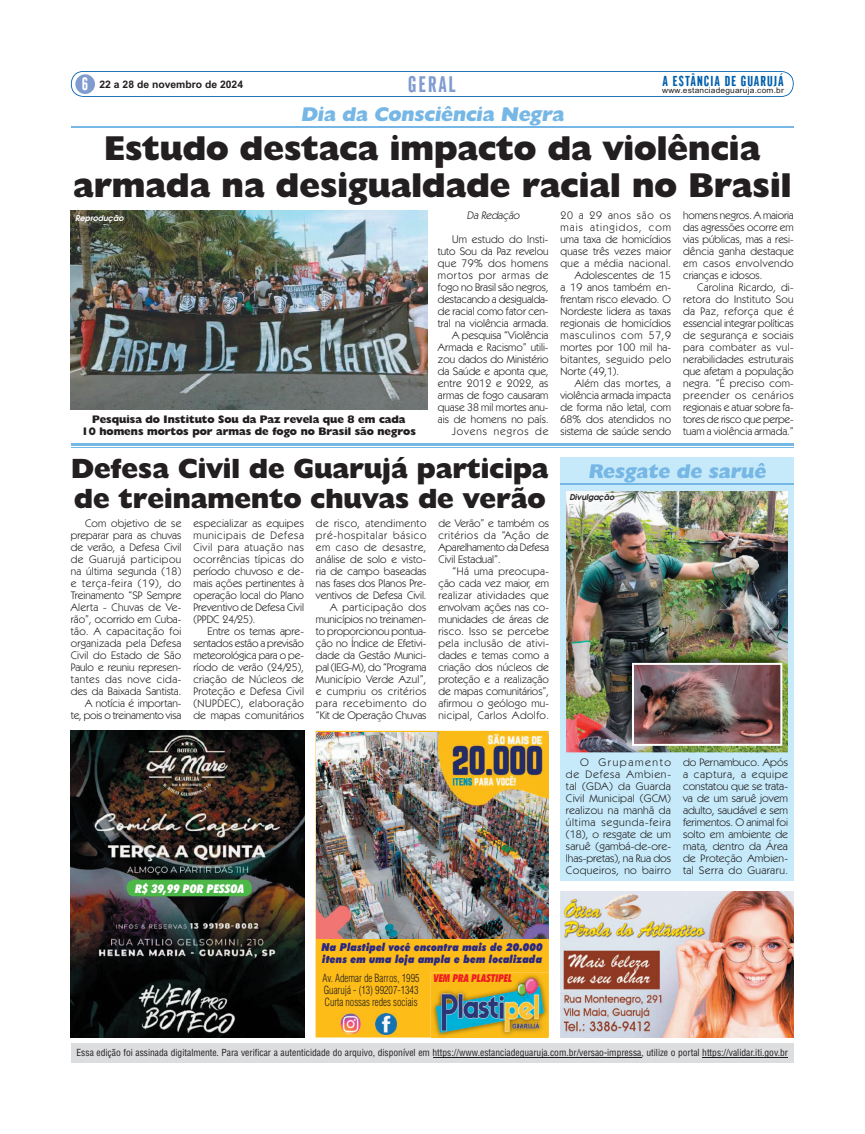
<style>
.page{position:relative;width:865px;height:1134px;background:#fff}
.page>*{position:absolute;margin:0;border:0;box-sizing:border-box;transform-origin:0 0}
.t1{font:800 34.7px/37px "Humanist 521 BT";color:#231f20;text-align:center}
.t2{font:800 28px "Humanist 521 BT";color:#231f20}
.t3{font:21.9px "Gothic CG No 1";letter-spacing:.09em;color:#809bcf}
.t4{font:800 20px "Humanist 521 BT";color:#76b7e5}
.t5{font:17.3px "Gothic CG No 1";color:#fff}
.t6{font:14px "Gothic CG No 1";letter-spacing:.075em;color:#0160ae}
.t7{font:italic 900 condensed 12px "Futura BT";letter-spacing:.01em;color:#fff;scale:1.04 1}
.t8{font:11px/12px "Kabel IT Cby BT";letter-spacing:.005em;color:#231f20;text-align:justify}
.t9{font:800 11px/12px "Humanist 521 BT";color:#231f20;text-align:center}
.t10{font:italic 900 11px/12.1px "Futura BT";color:#2a2883;scale:.89 1}
.t11{font:11px/12.1px "Switzerland Cond Light";color:#231f20;text-align:justify;scale:.91 1}
.t12{font:11px "Kabel IT Cby BT";letter-spacing:.065em;color:#231f20}
.t13{font:11px "Kabel IT Cby BT";letter-spacing:.035em;color:#231f20}
.t14{font:11px "Kabel IT Cby BT";letter-spacing:.04em;color:#231f20}
.t15{font:11px "Kabel IT Cby BT";letter-spacing:.095em;color:#231f20}
.t16{font:11px "Kabel IT Cby BT";letter-spacing:.03em;color:#231f20}
.t17{font:italic 11px "Kabel IT Cby BT";color:#231f20}
.t18{font:italic 900 condensed 10.9px "Futura BT";color:#ee1d23;scale:.92 1}
.t19{font:700 10.4px "Arial";color:#231f20}
.t20{font:9.5px "Switzerland Condensed";color:#231f20}
.t21{font:italic 700 8px "Avalon";color:#231f20}
.t22{font:italic 700 8px "Avalon";color:#fff}
.t23{font:7.9px "Arial";letter-spacing:.025em;color:#231f20;scale:1.06 1}
</style>
<div class="page">
<div style="left:560px;top:457px;width:234px;height:424px;background:#c6eafa"></div>
<div style="left:316px;top:731px;width:233px;height:307px;background:#fdbc17"></div>
<img style="left:431px;top:973px;width:118px;height:65px">
<img style="left:432px;top:977px;width:115px;height:60px">
<img style="left:340px;top:1013px;width:21px;height:21px">
<img style="left:376px;top:1013px;width:20px;height:21px">
<img style="left:317px;top:732px;width:232px;height:207px">
<img style="left:71px;top:731px;width:233px;height:307px">
<div style="left:127px;top:880px;width:125px;height:16px;background:#4cb848;border-radius:8px"></div>
<svg style="left:71px;top:71px;width:723px;height:26px"></svg>
<div style="left:75px;top:74px;width:20px;height:20px;background:#809bcf;border-radius:50%"></div>
<div style="left:71px;top:1043px;width:723px;height:20px;background:#dcdddf"></div>
<hr style="left:433px;top:1057px;width:208px;height:1px;background:#231f20">
<hr style="left:702px;top:1057px;width:86px;height:1px;background:#231f20">
<hr style="left:560px;top:484px;width:234px;height:1px;background:#76b7e5">
<img style="left:566px;top:491px;width:222px;height:261px">
<img style="left:620px;top:651px;width:163px;height:96px">
<img style="left:632px;top:663px;width:150px;height:83px">
<hr style="left:71px;top:443px;width:723px;height:3px;background:#76b7e5">
<hr style="left:71px;top:447px;width:723px;height:1px;background:#76b7e5">
<hr style="left:71px;top:127px;width:723px;height:1px;background:#76b7e5">
<img style="left:71px;top:211px;width:356px;height:198px">
<img style="left:560px;top:892px;width:234px;height:146px">
<h3 class="t5" style="left:82px;top:78px;width:7px">6</h3>
<p class="t19" style="left:100px;top:80px;width:145px">22 a 28 de novembro de 2024</p>
<h3 class="t3" style="left:408px;top:76px;width:49px">GERAL</h3>
<p class="t6" style="left:663px;top:76px;width:123px">A ESTÂNCIA DE GUARUJÁ</p>
<p class="t23" style="left:662px;top:87px;width:116px">www.estanciadeguaruja.com.br</p>
<h3 class="t4" style="left:301px;top:107px;width:267px">Dia da Consciência Negra</h3>
<h1 class="t1" style="left:73px;top:133px;width:720px">Estudo destaca impacto da violência armada na desigualdade racial no Brasil</h1>
<p class="t22" style="left:75px;top:215px;width:50px">Reprodução</p>
<p class="t9" style="left:82px;top:414px;width:336px">Pesquisa do Instituto Sou da Paz revela que 8 em cada<br>10 homens mortos por armas de fogo no Brasil são negros</p>
<p class="t17" style="left:467px;top:211px;width:56px">Da Redação</p>
<p class="t8" style="left:438px;top:234px;width:112px;text-align:right">Um estudo do Insti&shy;tuto Sou da Paz revelou que 79% dos homens mortos por armas de fogo no Brasil são negros, destacando a desigualda&shy;de racial como fator cen&shy;tral na violência armada.<br>A pesquisa “Violência<br>Armada e Racismo” utili&shy;zou dados do Ministério da Saúde e aponta que, entre 2012 e 2022, as armas de fogo causaram quase 38 mil mortes anu&shy;ais de homens no país.<br>Jovens negros de</p>
<p class="t12" style="left:561px;top:211px;width:112px">20 a 29 anos são os</p>
<p class="t15" style="left:561px;top:223px;width:112px">mais atingidos, com</p>
<p class="t8" style="left:561px;top:234px;width:112px">uma taxa de homicídios</p>
<p class="t8" style="left:561px;top:246px;width:112px">quase três vezes maior</p>
<p class="t14" style="left:561px;top:259px;width:112px">que a média nacional.</p>
<p class="t8" style="left:575px;top:270px;width:98px">Adolescentes de 15</p>
<p class="t8" style="left:561px;top:282px;width:112px">a 19 anos também en-</p>
<p class="t8" style="left:561px;top:294px;width:112px">frentam risco elevado. O</p>
<p class="t8" style="left:561px;top:306px;width:112px">Nordeste lidera as taxas</p>
<p class="t8" style="left:561px;top:318px;width:112px">regionais de homicídios</p>
<p class="t12" style="left:561px;top:331px;width:112px">masculinos com 57,9</p>
<p class="t8" style="left:561px;top:342px;width:112px">mortes por 100 mil ha-</p>
<p class="t13" style="left:561px;top:355px;width:112px">bitantes, seguido pelo</p>
<p class="t8" style="left:561px;top:366px;width:60px">Norte (49,1).</p>
<p class="t16" style="left:575px;top:379px;width:98px">Além das mortes, a</p>
<p class="t8" style="left:561px;top:390px;width:112px">violência armada impacta</p>
<p class="t8" style="left:561px;top:402px;width:112px">de forma não letal, com</p>
<p class="t8" style="left:561px;top:414px;width:112px">68% dos atendidos no</p>
<p class="t8" style="left:561px;top:426px;width:112px">sistema de saúde sendo</p>
<p class="t8" style="left:683px;top:210px;width:112px">homens negros. A maioria das agressões ocorre em vias públicas, mas a resi&shy;dência ganha destaque em casos envolvendo crianças e idosos.</p>
<p class="t8" style="left:683px;top:282px;width:112px;text-indent:14px">Carolina Ricardo, di&shy;retora do Instituto Sou da Paz, reforça que é essencial integrar políticas de segurança e sociais para combater as vul&shy;nerabilidades estruturais que afetam a população negra. “É preciso com&shy;preender os cenários regionais e atuar sobre fa&shy;tores de risco que perpe&shy;tuam a violência armada.”</p>
<h2 class="t2" style="left:71px;top:459px;width:479px">Defesa Civil de Guarujá participa</h2>
<h3 class="t4" style="left:588px;top:464px;width:182px">Resgate de saruê</h3>
<h2 class="t2" style="left:74px;top:489px;width:473px">de treinamento chuvas de verão</h2>
<p class="t21" style="left:569px;top:494px;width:46px">Divulgação</p>
<p class="t8" style="left:71px;top:518px;width:112px;text-align:right">Com objetivo de se preparar para as chuvas de verão, a Defesa Civil de Guarujá participou na última segunda (18) e terça-feira (19), do<br>Treinamento “SP Sempre<br>Alerta - Chuvas de Ve&shy;rão”, ocorrido em Cuba&shy;tão. A capacitação foi organizada pela Defesa<br>Civil do Estado de São<br>Paulo e reuniu represen&shy;tantes das nove cida&shy;des da Baixada Santista.<br>A notícia é importan-<br>te, pois o treinamento visa</p>
<p class="t8" style="left:193px;top:518px;width:112px">especializar as equipes municipais de Defesa Civil para atuação nas ocorrências típicas do período chuvoso e de&shy;mais ações pertinentes à operação local do Plano Preventivo de Defesa Civil (PPDC 24/25).</p>
<p class="t8" style="left:193px;top:626px;width:112px;text-indent:14px">Entre os temas apre&shy;sentados estão a previsão meteorológica para o pe&shy;ríodo de verão (24/25), criação de Núcleos de Proteção e Defesa Civil (NUPDEC), elaboração de mapas comunitários</p>
<p class="t8" style="left:316px;top:518px;width:112px;text-align:right">de risco, atendimento pré-hospitalar básico em caso de desastre, análise de solo e visto&shy;ria de campo baseadas nas fases dos Planos Pre&shy;ventivos de Defesa Civil.<br>A participação dos municípios no treinamen&shy;to proporcionou pontua&shy;ção no Índice de Efetivi&shy;dade da Gestão Munici&shy;pal (IEG-M), do “Programa<br>Município Verde Azul”, e cumpriu os critérios para recebimento do “Kit de Operação Chuvas</p>
<p class="t8" style="left:438px;top:518px;width:112px">de Verão” e também os critérios da “Ação de Aparelhamento da Defesa Civil Estadual”.</p>
<p class="t8" style="left:438px;top:566px;width:112px;text-indent:14px">“Há uma preocupa&shy;ção cada vez maior, em realizar atividades que envolvam ações nas co&shy;munidades de áreas de risco. Isso se percebe pela inclusão de ativi&shy;dades e temas como a criação dos núcleos de proteção e a realização de mapas comunitários”, afirmou o geólogo mu&shy;nicipal, Carlos Adolfo.</p>
<p class="t7" style="left:135px;top:883px;width:106px">R$ 39,99 POR PESSOA</p>
<p class="t8" style="left:566px;top:757px;width:107px;text-indent:14px">O Grupamento de Defesa Ambien&shy;tal (GDA) da Guarda Civil Municipal (GCM) realizou na manhã da última segunda-feira (18), o resgate de um saruê (gambá-de-ore&shy;lhas-pretas), na Rua dos Coqueiros, no bairro</p>
<p class="t8" style="left:683px;top:757px;width:107px">do Pernambuco. Após a captura, a equipe constatou que se trata&shy;va de um saruê jovem adulto, saudável e sem ferimentos. O animal foi solto em ambiente de mata, dentro da Área de Proteção Ambien&shy;tal Serra do Guararu.</p>
<p class="t10" style="left:322px;top:942px;width:250px">Na Plastipel você encontra mais de 20.000 itens em uma loja ampla e bem localizada</p>
<p class="t11" style="left:323px;top:973px;width:108px">Av. Ademar de Barros, 1995<br>Guarujá - (13) 99207-1343<br>Curta nossas redes sociais</p>
<p class="t18" style="left:433px;top:974px;width:87px">VEM PRA PLASTIPEL</p>
<p class="t20" style="left:77px;top:1049px;width:713px">Essa edição foi assinada digitalmente. Para verificar a autenticidade do arquivo, disponível em https://www.estanciadeguaruja.com.br/versao-impressa, utilize o portal https://validar.iti.gov.br</p>
</div>
